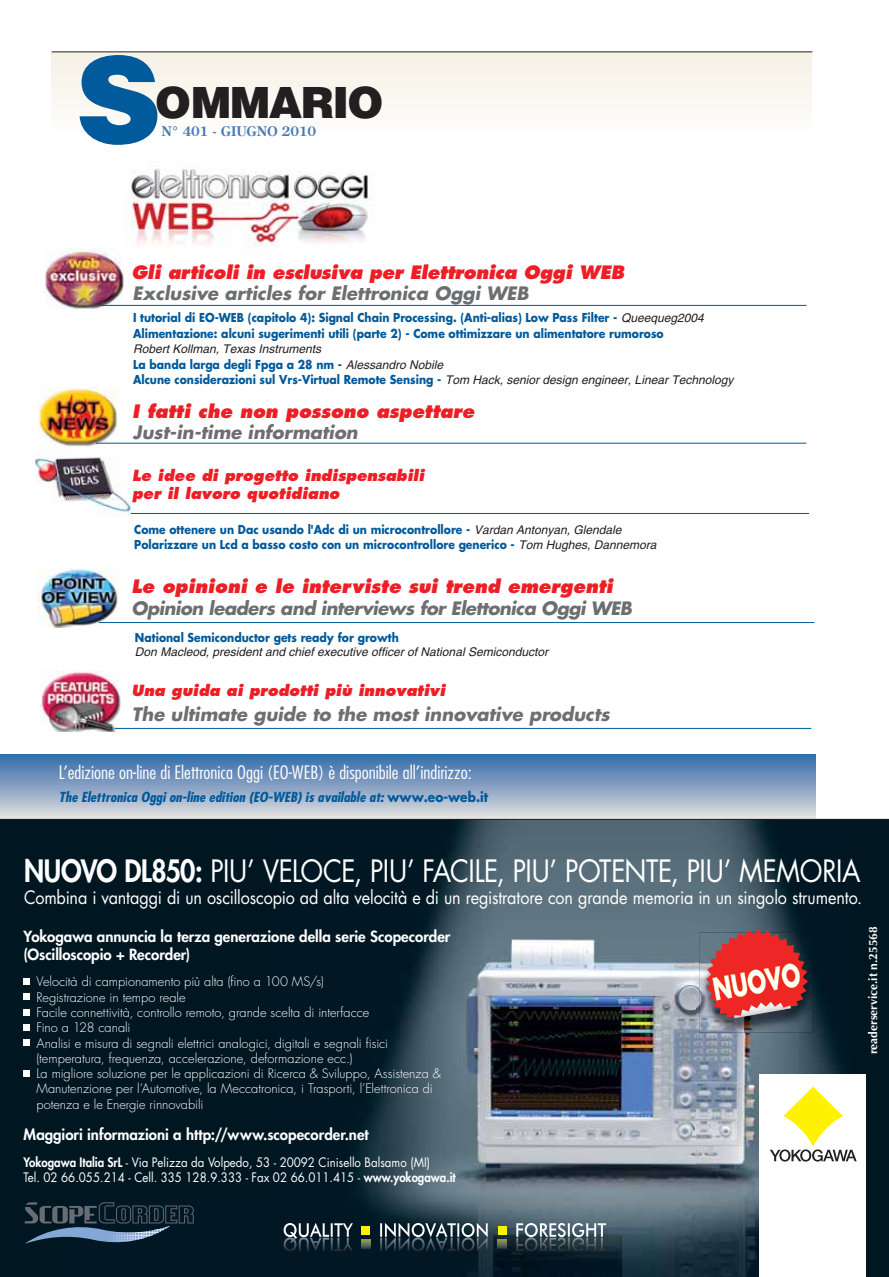
<style>
.page{position:relative;width:889px;height:1277px;background:#fff}
.page>*{position:absolute;margin:0;border:0;box-sizing:border-box;transform-origin:0 0}
.t1{font:900 118.5px "Helvetica LT";color:#005a9c}
.t2{font:900 43.05px "Helvetica LT";letter-spacing:-.04em;color:#231f20}
.t3{font:30px "Futura";letter-spacing:-.015em;color:#fff;scale:.88 1}
.t4{font:italic 800 18px/20.9px "Futura LT";letter-spacing:-.015em;color:#ed1e25}
.t5{font:18px "Futura";letter-spacing:-.01em;color:#fff;scale:.9 1}
.t6{font:italic 700 18px/21.9px "Futura LT";letter-spacing:-.03em;color:#6d6e70}
.t7{font:300 condensed 18px "Futura LT";color:#fff;scale:1.1 1}
.t8{font:italic 700 18px "Futura LT";color:#6d6e70}
.t9{font:800 15px/18px "Futura";color:#fff}
.t10{font:italic 800 15px/18.6px "Futura LT";color:#ed1e25}
.t11{font:italic 700 condensed 13.5px "Futura LT";color:#005a9c;scale:1.1 1}
.t12{font:700 13.2px "Century Old Style LT";letter-spacing:-.015em;color:#467ab3}
.t13{font:300 12.75px/15.3px "Futura";color:#fff}
.t14{font:12.75px/15.3px "Futura";color:#fff;scale:.9 1}
.t15{font:700 12px/15.6px "Futura LT";color:#005a9c;scale:.9 1}
.t16{font:italic 12px/14.2px "Helvetica LT";color:#231f20}
.t17{font:700 12px "Optima LT";color:#fff}
.s1{font-weight:700;color:#6d6e70}
.s2{font-family:"Helvetica LT";font-weight:400;font-style:italic;color:#231f20}
.s3{font-weight:800;color:#ed1e25}
.s4{font-family:"Futura LT";font-weight:700;font-style:normal;color:#005a9c}
.s5{font-style:normal;font-stretch:normal}
.s6{font-weight:800}
</style>
<div class="page">
<div style="left:52px;top:53px;width:759px;height:82px;background:#f9f6f0"></div>
<hr style="left:52px;top:52px;width:760px;height:1px;background:#231f20">
<div style="left:0;top:755px;width:815px;height:64px;background:linear-gradient(to bottom,#326aa9,#e1dedf)"></div>
<svg style="left:0;top:819px;width:888px;height:458px;background:#374752"></svg>
<img style="left:124px;top:169px;width:247px;height:79px">
<img style="left:35px;top:457px;width:102px;height:60px">
<img style="left:39px;top:387px;width:78px;height:61px">
<hr style="left:96px;top:443px;width:710px;height:1px;background:#005a9c">
<hr style="left:131px;top:513px;width:678px;height:1px;background:#005a9c">
<svg style="left:56px;top:727px;width:67px;height:5px"></svg>
<img style="left:40px;top:671px;width:81px;height:60px">
<hr style="left:115px;top:728px;width:696px;height:1px;background:#005a9c">
<div style="left:44px;top:246px;width:82px;height:76px;background:#fff"></div>
<img style="left:44px;top:248px;width:80px;height:61px">
<hr style="left:98px;top:305px;width:708px;height:1px;background:#005a9c">
<img style="left:38px;top:568px;width:81px;height:59px">
<hr style="left:99px;top:622px;width:715px;height:1px;background:#005a9c">
<p class="t1" style="left:76px;top:57px;width:87px">S</p>
<p class="t2" style="left:155px;top:87px;width:230px">OMMARIO</p>
<p class="t12" style="left:161px;top:125px;width:156px">N° 401 - GIUGNO 2010</p>
<p class="t4" style="left:131px;top:263px;width:494px">Gli articoli in esclusiva per Elettronica Oggi WEB<br><span class="s1">Exclusive articles for Elettronica Oggi WEB</span></p>
<p class="t15" style="left:133px;top:310px;width:668px">I tutorial di EO-WEB (capitolo 4): Signal Chain Processing. (Anti-alias) Low Pass Filter - <span class="s2">Queequeg2004<br></span>Alimentazione: alcuni sugerimenti utili (parte 2) - Come ottimizzare un alimentatore rumoroso<br><span class="s2">Robert Kollman, Texas Instruments<br></span>La banda larga degli Fpga a 28 nm - <span class="s2">Alessandro Nobile<br></span>Alcune considerazioni sul Vrs-Virtual Remote Sensing - <span class="s2">Tom Hack, senior design engineer, Linear Technology</span></p>
<p class="t4" style="left:132px;top:402px;width:343px">I fatti che non possono aspettare<br><span class="s1">Just-in-time information</span></p>
<p class="t10" style="left:132px;top:467px;width:294px">Le idee di progetto indispensabili per il lavoro quotidiano</p>
<p class="t15" style="left:134px;top:521px;width:582px">Come ottenere un Dac usando l'Adc di un microcontrollore - <span class="s2">Vardan Antonyan, Glendale<br></span>Polarizzare un Lcd a basso costo con un microcontrollore generico - <span class="s2">Tom Hughes, Dannemora</span></p>
<p class="t6" style="left:131px;top:575px;width:502px"><span class="s3">Le opinioni e le interviste sui trend emergenti<br></span>Opinion leaders and interviews for Elettonica Oggi WEB</p>
<p class="t16" style="left:135px;top:632px;width:414px"><span class="s4">National Semiconductor gets ready for growth<br></span>Don Macleod, president and chief executive officer of National Semiconductor</p>
<p class="t10" style="left:131px;top:682px;width:315px">Una guida ai prodotti più innovativi</p>
<p class="t8" style="left:132px;top:704px;width:479px">The ultimate guide to the most innovative products</p>
<p class="t7" style="left:59px;top:764px;width:377px">L’edizione on-line di Elettronica Oggi (EO-WEB) è disponibile all’indirizzo:</p>
<p class="t11" style="left:59px;top:791px;width:392px">The Elettronica Oggi on-line edition (EO-WEB) is available at: <span class="s5">www.eo-web.it</span></p>
<p class="t3" style="left:24px;top:857px;width:951px"><span class="s6">NUOVO DL850:</span> PIU’ VELOCE, PIU’ FACILE, PIU’ POTENTE, PIU’ MEMORIA</p>
<p class="t5" style="left:24px;top:889px;width:932px">Combina i vantaggi di un oscilloscopio ad alta velocità e di un registratore con grande memoria in un singolo strumento.</p>
<p class="t9" style="left:24px;top:929px;width:428px">Yokogawa annuncia la terza generazione della serie Scopecorder (Oscilloscopio + Recorder)</p>
<p class="t13" style="left:36px;top:975px;width:406px">Velocità di campionamento più alta (fino a 100 MS/s)<br>Registrazione in tempo reale<br>Facile connettività, controllo remoto, grande scelta di interfacce<br>Fino a 128 canali<br>Analisi e misura di segnali elettrici analogici, digitali e segnali fisici (temperatura, frequenza, accelerazione, deformazione ecc.)<br>La migliore soluzione per le applicazioni di Ricerca &amp; Sviluppo, Assistenza &amp; Manutenzione per l’Automotive, la Meccatronica, i Trasporti, l’Elettronica di potenza e le Energie rinnovabili</p>
<p class="t9" style="left:24px;top:1127px;width:346px">Maggiori informazioni a http://www.scopecorder.net</p>
<p class="t14" style="left:24px;top:1156px;width:481px"><span class="s6">Yokogawa Italia SrL</span> - Via Pelizza da Volpedo, 53 - 20092 Cinisello Balsamo (MI)<br>Tel. 02 66.055.214 - Cell. 335 128.9.333 - Fax 02 66.011.415 - <span class="s6">www.yokogawa.it</span></p>
<p class="t17" style="left:865px;top:1054px;width:130px;rotate:-90deg">readerservice.it n.25568</p>
</div>
